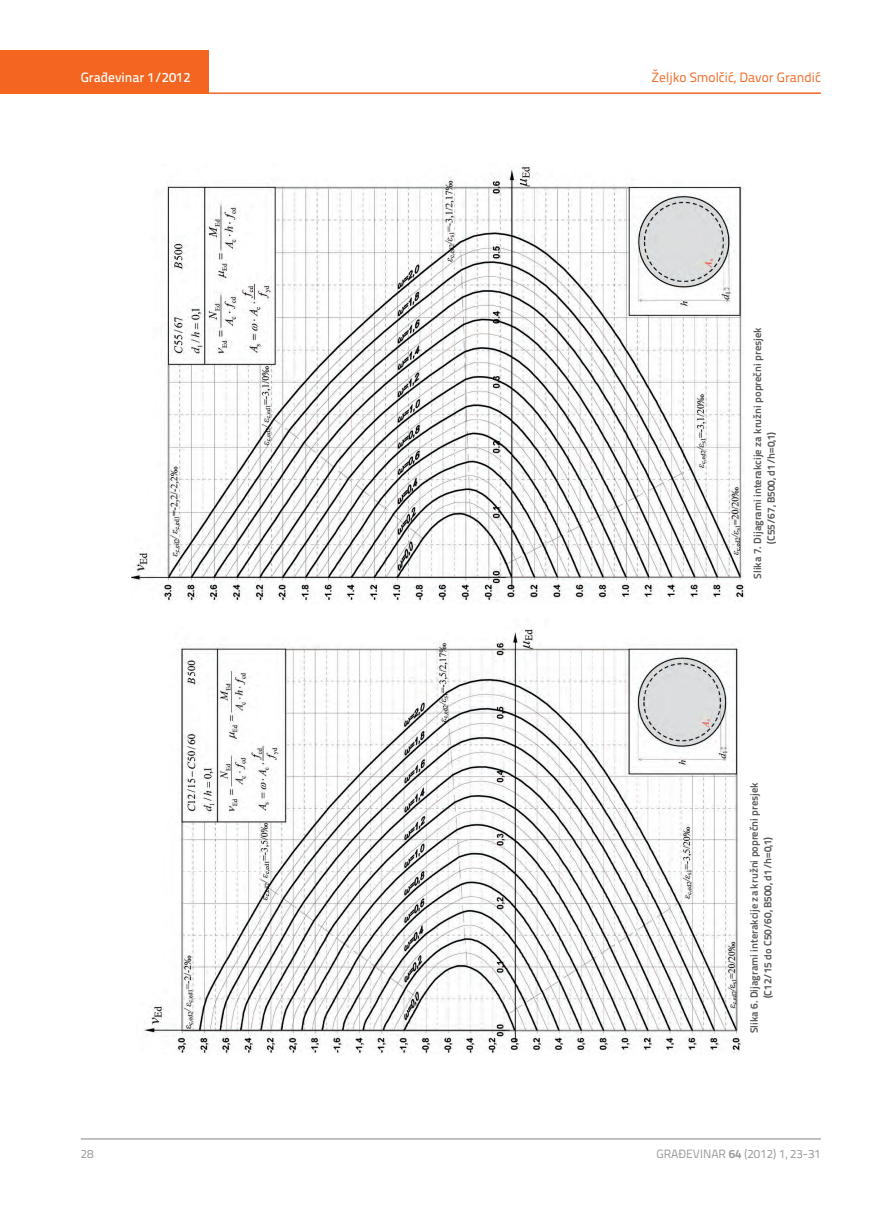
<style>
.page{position:relative;width:872px;height:1212px;background:#fff}
.page>*{position:absolute;margin:0;border:0;box-sizing:border-box;transform-origin:0 0}
.t1{font:13.5px "Titillium Text 22 L";color:#f36621}
.t2{font:500 13.5px "Titillium Text 22 L";color:#fff}
.t3{font:12px "Titillium Text 22 L";color:#97999c}
.t4{font:700 10.5px/13.5px "Titillium Text 22 L";color:#57585a}
.s1{font-weight:700}
</style>
<div class="page">
<div style="left:0;top:50px;width:208px;height:44px;background:#f36621"></div>
<hr style="left:0;top:92px;width:821px;height:2px;background:#f36621">
<hr style="left:81px;top:1139px;width:740px;height:1px;background:#808285">
<img style="left:143px;top:628px;width:597px;height:426px">
<img style="left:132px;top:164px;width:612px;height:440px">
<p class="t2" style="left:81px;top:67px;width:111px">Građevinar 1/2012</p>
<p class="t1" style="left:651px;top:68px;width:171px">Željko Smolčić, Davor Grandić</p>
<p class="t4" style="left:750px;top:543px;width:218px;text-indent:-35px;rotate:-90deg">Slika 7. Dijagrami interakcije za kružni poprečni presjek (C55/67, B500, d1/h=0,1)</p>
<p class="t4" style="left:746px;top:998px;width:218px;text-indent:-35px;rotate:-90deg">Slika 6. Dijagrami interakcije za kružni poprečni presjek (C12/15 do C50/60, B500, d1/h=0,1)</p>
<p class="t3" style="left:81px;top:1144px;width:14px">28</p>
<p class="t3" style="left:656px;top:1144px;width:166px">GRAĐEVINAR <span class="s1">64</span> (2012) 1, 23-31</p>
</div>
